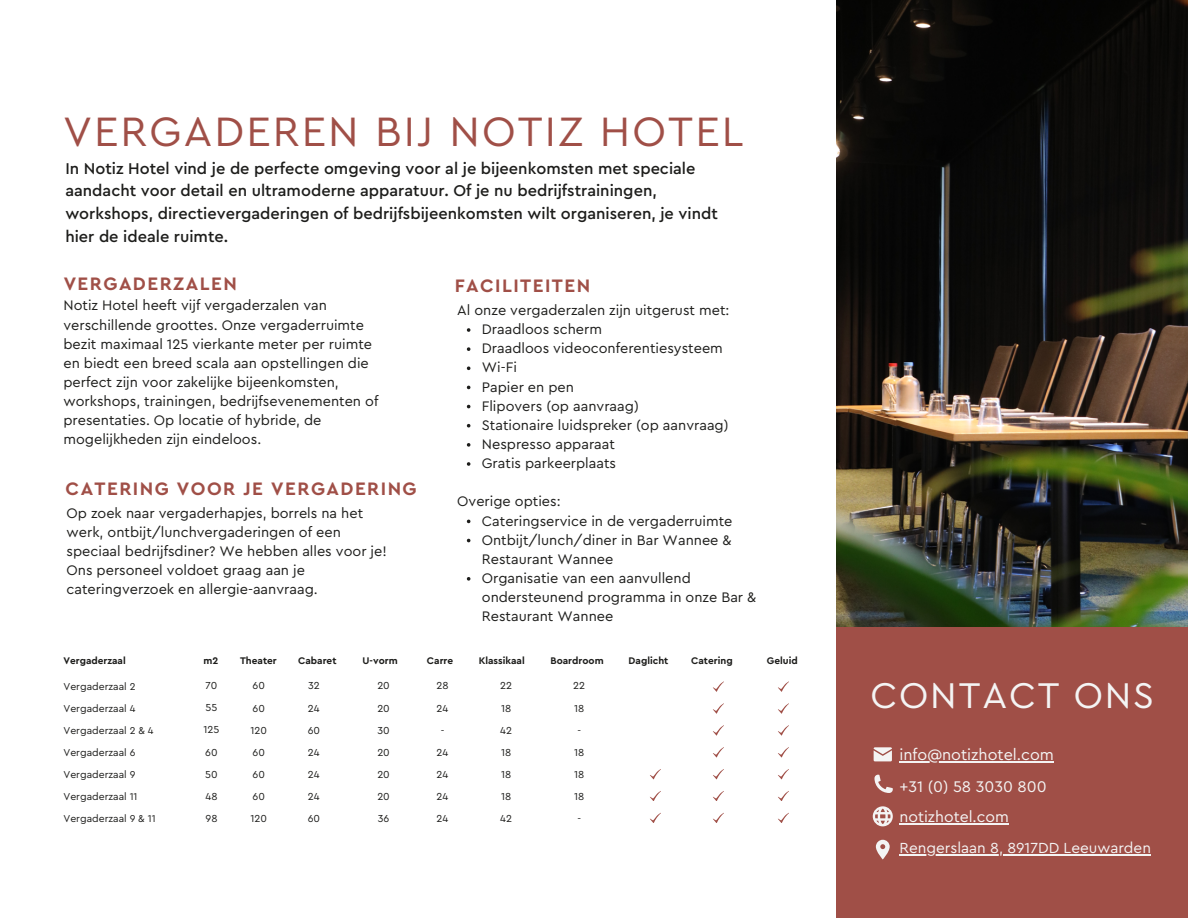
<style>
.page{position:relative;width:1188px;height:918px;background:#fff}
.page>*{position:absolute;margin:0;border:0;box-sizing:border-box;transform-origin:0 0}
.t1{font:43.05px "Cera PRO";letter-spacing:.05em;color:#a04f47}
.t2{font:37.5px "Cera PRO";letter-spacing:.05em;color:#f4f4f4}
.t3{font:700 18.9px "Cera PRO";letter-spacing:.075em;color:#a04f47}
.t4{font:500 16.35px/22.8px "Cera PRO";color:#1d1d1b}
.t5{font:16.2px "Cera PRO";color:#f4f4f4}
.t6{font:15.75px "Cera PRO";color:#f4f4f4}
.t7{font:15.3px "Cera PRO";color:#f4f4f4}
.t8{font:14.4px/19.2px "Cera PRO";color:#1d1d1b}
.t9{font:10.65px/22.2px "Cera PRO";color:#1d1d1b}
.t10{font:10.35px "Cera PRO";color:#1d1d1b}
.t11{font:700 10.05px "Cera PRO";color:#1d1d1b}
</style>
<div class="page">
<img style="left:836px;top:0;width:352px;height:627px">
<div style="left:836px;top:627px;width:352px;height:291px;background:#a04f47"></div>
<svg style="left:876px;top:840px;width:13px;height:19px"></svg>
<svg style="left:874px;top:747px;width:18px;height:14px"></svg>
<svg style="left:874px;top:775px;width:18px;height:18px"></svg>
<svg style="left:873px;top:806px;width:20px;height:20px"></svg>
<hr style="left:900px;top:762px;width:154px;height:1px;background:#f4f4f4">
<hr style="left:900px;top:824px;width:109px;height:1px;background:#f4f4f4">
<hr style="left:900px;top:854px;width:251px;height:1px;background:#f4f4f4">
<svg style="left:467px;top:328px;width:3px;height:4px"></svg>
<svg style="left:467px;top:347px;width:3px;height:4px"></svg>
<svg style="left:467px;top:424px;width:3px;height:4px"></svg>
<svg style="left:467px;top:443px;width:3px;height:4px"></svg>
<svg style="left:467px;top:462px;width:3px;height:4px"></svg>
<svg style="left:467px;top:577px;width:3px;height:4px"></svg>
<svg style="left:713px;top:747px;width:11px;height:10px"></svg>
<svg style="left:713px;top:769px;width:11px;height:10px"></svg>
<svg style="left:713px;top:791px;width:11px;height:10px"></svg>
<svg style="left:713px;top:813px;width:11px;height:10px"></svg>
<svg style="left:713px;top:681px;width:11px;height:10px"></svg>
<svg style="left:713px;top:703px;width:11px;height:10px"></svg>
<svg style="left:713px;top:725px;width:11px;height:10px"></svg>
<svg style="left:650px;top:769px;width:11px;height:10px"></svg>
<svg style="left:650px;top:791px;width:11px;height:10px"></svg>
<svg style="left:650px;top:813px;width:11px;height:10px"></svg>
<svg style="left:778px;top:747px;width:11px;height:10px"></svg>
<svg style="left:778px;top:769px;width:11px;height:10px"></svg>
<svg style="left:778px;top:791px;width:11px;height:10px"></svg>
<svg style="left:778px;top:813px;width:11px;height:10px"></svg>
<svg style="left:778px;top:681px;width:11px;height:10px"></svg>
<svg style="left:778px;top:703px;width:11px;height:10px"></svg>
<svg style="left:778px;top:725px;width:11px;height:10px"></svg>
<p class="t1" style="left:63px;top:111px;width:682px">VERGADEREN BIJ NOTIZ HOTEL</p>
<p class="t4" style="left:65px;top:157px;width:654px">In Notiz Hotel vind je de perfecte omgeving voor al je bijeenkomsten met speciale aandacht voor detail en ultramoderne apparatuur. Of je nu bedrijfstrainingen, workshops, directievergaderingen of bedrijfsbijeenkomsten wilt organiseren, je vindt hier de ideale ruimte.</p>
<p class="t3" style="left:64px;top:275px;width:175px">VERGADERZALEN</p>
<p class="t8" style="left:63px;top:296px;width:316px">Notiz Hotel heeft vijf vergaderzalen van verschillende groottes. Onze vergaderruimte bezit maximaal 125 vierkante meter per ruimte en biedt een breed scala aan opstellingen die perfect zijn voor zakelijke bijeenkomsten, workshops, trainingen, bedrijfsevenementen of presentaties. Op locatie of hybride, de mogelijkheden zijn eindeloos.</p>
<p class="t3" style="left:66px;top:480px;width:353px">CATERING VOOR JE VERGADERING</p>
<p class="t8" style="left:67px;top:504px;width:322px">Op zoek naar vergaderhapjes, borrels na het werk, ontbijt/lunchvergaderingen of een speciaal bedrijfsdiner? We hebben alles voor je!<br>Ons personeel voldoet graag aan je cateringverzoek en allergie-aanvraag.</p>
<p class="t3" style="left:455px;top:277px;width:137px">FACILITEITEN</p>
<p class="t8" style="left:457px;top:301px;width:274px">Al onze vergaderzalen zijn uitgerust met:</p>
<p class="t8" style="left:482px;top:320px;width:122px">Draadloos scherm</p>
<p class="t8" style="left:482px;top:339px;width:243px">Draadloos videoconferentiesysteem</p>
<p class="t8" style="left:482px;top:358px;width:37px">Wi-Fi</p>
<p class="t8" style="left:482px;top:378px;width:94px">Papier en pen</p>
<p class="t8" style="left:482px;top:397px;width:159px">Flipovers (op aanvraag)</p>
<p class="t8" style="left:482px;top:416px;width:248px">Stationaire luidspreker (op aanvraag)</p>
<p class="t8" style="left:482px;top:435px;width:135px">Nespresso apparaat</p>
<p class="t8" style="left:482px;top:454px;width:136px">Gratis parkeerplaats</p>
<p class="t8" style="left:457px;top:492px;width:105px">Overige opties:</p>
<p class="t8" style="left:482px;top:512px;width:252px">Cateringservice in de vergaderruimte</p>
<p class="t8" style="left:482px;top:531px;width:251px">Ontbijt/lunch/diner in Bar Wannee &amp;<br>Restaurant Wannee</p>
<p class="t8" style="left:482px;top:569px;width:276px">Organisatie van een aanvullend ondersteunend programma in onze Bar &amp;<br>Restaurant Wannee</p>
<p class="t11" style="left:63px;top:656px;width:64px">Vergaderzaal</p>
<p class="t10" style="left:63px;top:682px;width:74px">Vergaderzaal 2</p>
<p class="t10" style="left:63px;top:704px;width:73px">Vergaderzaal 4</p>
<p class="t10" style="left:63px;top:726px;width:92px">Vergaderzaal 2 &amp; 4</p>
<p class="t10" style="left:63px;top:748px;width:73px">Vergaderzaal 6</p>
<p class="t10" style="left:63px;top:770px;width:73px">Vergaderzaal 9</p>
<p class="t10" style="left:63px;top:792px;width:76px">Vergaderzaal 11</p>
<p class="t10" style="left:63px;top:814px;width:94px">Vergaderzaal 9 &amp; 11</p>
<p class="t11" style="left:204px;top:656px;width:16px">m2</p>
<p class="t11" style="left:240px;top:656px;width:38px">Theater</p>
<p class="t11" style="left:298px;top:656px;width:40px">Cabaret</p>
<p class="t11" style="left:363px;top:656px;width:37px">U-vorm</p>
<p class="t11" style="left:427px;top:656px;width:28px">Carre</p>
<p class="t11" style="left:479px;top:656px;width:48px">Klassikaal</p>
<p class="t11" style="left:550px;top:656px;width:55px">Boardroom</p>
<p class="t11" style="left:629px;top:656px;width:41px">Daglicht</p>
<p class="t11" style="left:691px;top:656px;width:43px">Catering</p>
<p class="t11" style="left:767px;top:656px;width:32px">Geluid</p>
<p class="t9" style="left:206px;top:675px;width:13px">70</p>
<p class="t9" style="left:206px;top:697px;width:13px">55</p>
<p class="t9" style="left:204px;top:719px;width:17px">125</p>
<p class="t9" style="left:205px;top:741px;width:14px">60</p>
<p class="t9" style="left:205px;top:763px;width:14px">50</p>
<p class="t9" style="left:206px;top:786px;width:13px">48</p>
<p class="t9" style="left:206px;top:808px;width:14px">98</p>
<p class="t9" style="left:253px;top:675px;width:14px">60</p>
<p class="t9" style="left:253px;top:697px;width:14px">60</p>
<p class="t9" style="left:251px;top:719px;width:18px">120</p>
<p class="t9" style="left:253px;top:742px;width:14px">60</p>
<p class="t9" style="left:253px;top:764px;width:14px">60</p>
<p class="t9" style="left:253px;top:786px;width:14px">60</p>
<p class="t9" style="left:251px;top:808px;width:18px">120</p>
<p class="t9" style="left:308px;top:675px;width:13px">32</p>
<p class="t9" style="left:308px;top:697px;width:13px">24</p>
<p class="t9" style="left:308px;top:719px;width:14px">60</p>
<p class="t9" style="left:308px;top:742px;width:13px">24</p>
<p class="t9" style="left:308px;top:764px;width:13px">24</p>
<p class="t9" style="left:308px;top:786px;width:13px">24</p>
<p class="t9" style="left:308px;top:808px;width:14px">60</p>
<p class="t9" style="left:377px;top:675px;width:14px">20</p>
<p class="t9" style="left:377px;top:697px;width:14px">20</p>
<p class="t9" style="left:377px;top:719px;width:14px">30</p>
<p class="t9" style="left:377px;top:742px;width:14px">20</p>
<p class="t9" style="left:377px;top:764px;width:14px">20</p>
<p class="t9" style="left:377px;top:786px;width:14px">20</p>
<p class="t9" style="left:378px;top:808px;width:13px">36</p>
<p class="t9" style="left:436px;top:675px;width:14px">28</p>
<p class="t9" style="left:437px;top:697px;width:13px">24</p>
<p class="t9" style="left:441px;top:719px;width:5px">-</p>
<p class="t9" style="left:437px;top:742px;width:13px">24</p>
<p class="t9" style="left:437px;top:764px;width:13px">24</p>
<p class="t9" style="left:437px;top:786px;width:13px">24</p>
<p class="t9" style="left:437px;top:808px;width:13px">24</p>
<p class="t9" style="left:500px;top:675px;width:13px">22<br>18</p>
<p class="t9" style="left:500px;top:719px;width:13px">42</p>
<p class="t9" style="left:501px;top:742px;width:12px">18</p>
<p class="t9" style="left:501px;top:764px;width:12px">18</p>
<p class="t9" style="left:501px;top:786px;width:12px">18</p>
<p class="t9" style="left:500px;top:808px;width:13px">42</p>
<p class="t9" style="left:573px;top:675px;width:13px">22</p>
<p class="t9" style="left:574px;top:697px;width:12px">18</p>
<p class="t9" style="left:577px;top:719px;width:5px">-</p>
<p class="t9" style="left:574px;top:742px;width:12px">18</p>
<p class="t9" style="left:574px;top:764px;width:12px">18</p>
<p class="t9" style="left:574px;top:786px;width:12px">18</p>
<p class="t9" style="left:577px;top:808px;width:5px">-</p>
<p class="t2" style="left:871px;top:677px;width:285px">CONTACT ONS</p>
<p class="t5" style="left:900px;top:747px;width:156px">info@notizhotel.com</p>
<p class="t5" style="left:900px;top:779px;width:149px">+31 (0) 58 3030 800</p>
<p class="t6" style="left:900px;top:810px;width:111px">notizhotel.com</p>
<p class="t7" style="left:900px;top:841px;width:253px">Rengerslaan 8, 8917DD Leeuwarden</p>
</div>
